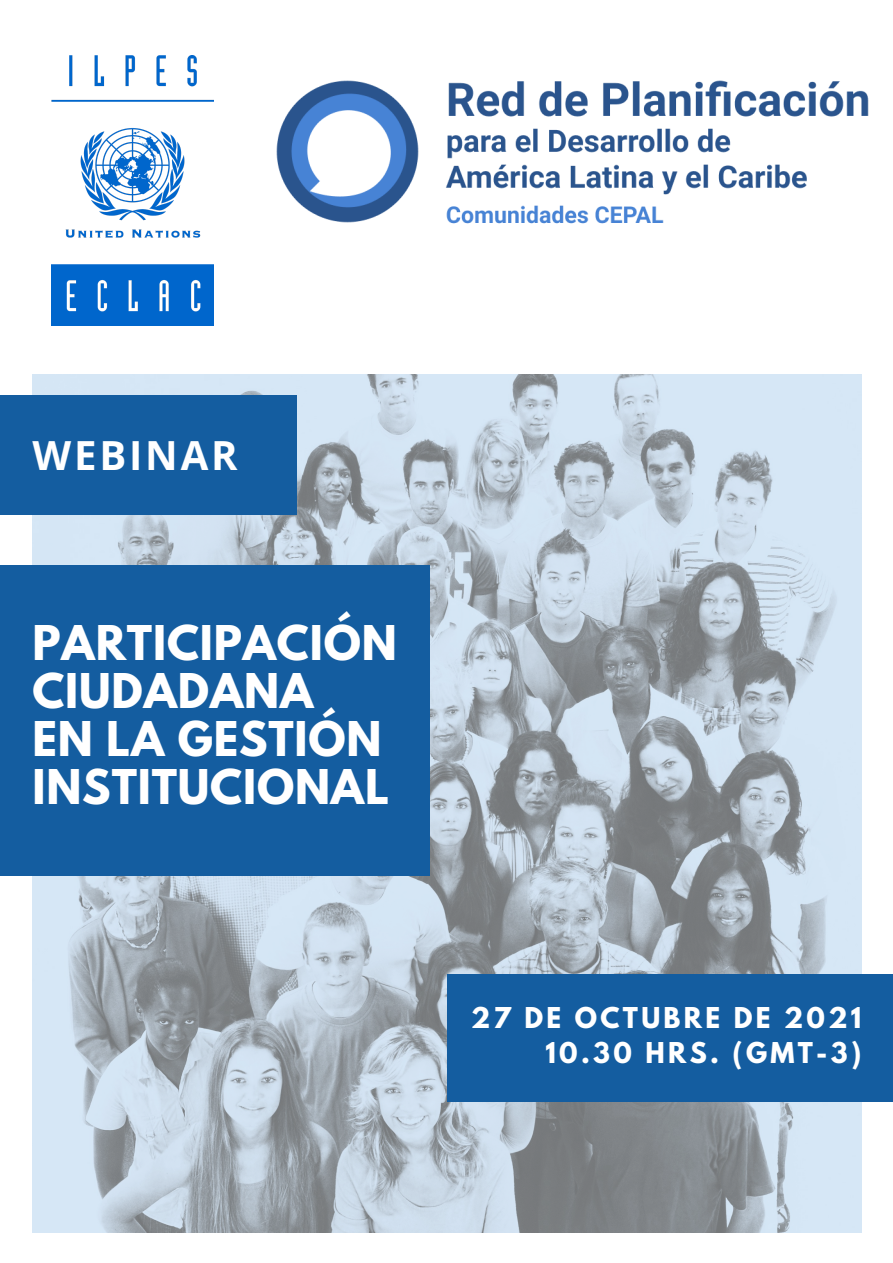
<style>
.page{position:relative;width:893px;height:1263px;background:#fff}
.page>*{position:absolute;margin:0;border:0;box-sizing:border-box;transform-origin:0 0}
.t1{font:700 42.45px/47.8px "League Spartan";letter-spacing:.02em;color:#fff}
.t2{font:700 40.12px "Open Sans";letter-spacing:.07em;color:#fff}
.t3{font:700 25.42px "League Spartan";letter-spacing:.13em;color:#fff}
</style>
<div class="page">
<img style="left:33px;top:374px;width:828px;height:858px">
<div style="left:0;top:565px;width:429px;height:310px;background:#145da0"></div>
<div style="left:447px;top:975px;width:446px;height:126px;background:#145da0"></div>
<img style="left:52px;top:55px;width:162px;height:271px">
<img style="left:276px;top:80px;width:593px;height:144px">
<div style="left:0;top:395px;width:297px;height:119px;background:#145da0"></div>
<p class="t2" style="left:33px;top:427px;width:207px">WEBINAR</p>
<p class="t1" style="left:33px;top:624px;width:366px">PARTICIPACIÓN</p>
<p class="t1" style="left:33px;top:672px;width:282px">CIUDADANA</p>
<p class="t1" style="left:33px;top:720px;width:358px">EN LA GESTIÓN<br>INSTITUCIONAL</p>
<p class="t3" style="left:471px;top:1005px;width:392px">27 DE OCTUBRE DE 2021</p>
<p class="t3" style="left:545px;top:1040px;width:317px">10.30 HRS. (GMT-3)</p>
</div>
